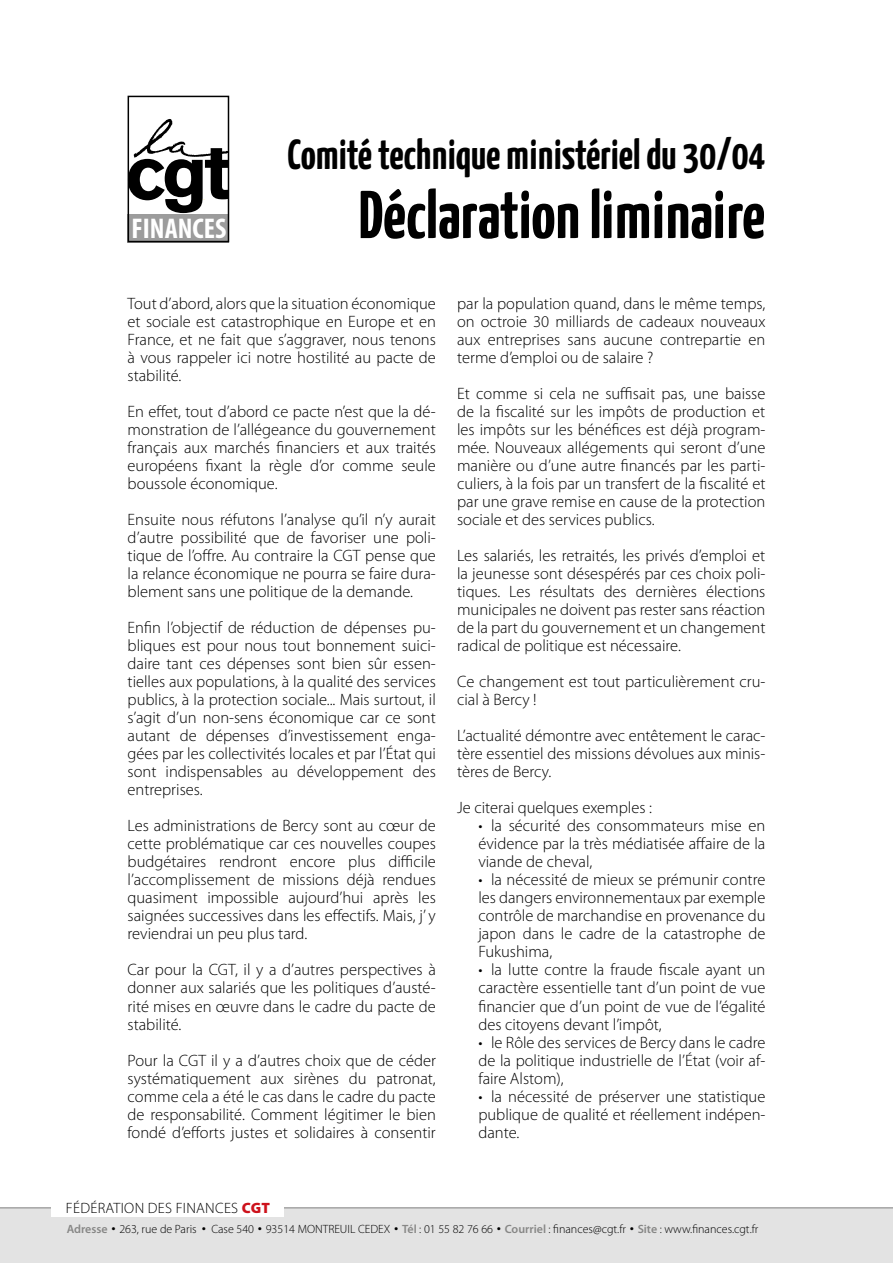
<style>
.page{position:relative;width:893px;height:1263px;background:#fff}
.page>*{position:absolute;margin:0;border:0;box-sizing:border-box;transform-origin:0 0}
.DEFAUT{font:700 67.5px "Yanone Kaffeesatz";color:#000}
.DEFAUT-2{font:700 42px "Yanone Kaffeesatz";color:#000}
.t1{font:700 condensed 28.65px "Myriad Pro";color:#fff}
.DEFAUT-3{font:300 16.5px/18px "Myriad Pro";color:#000;text-align:justify}
.DEFAUT-4{font:300 15px "Myriad Pro";letter-spacing:.02em;color:#000}
.DEFAUT-5{font:300 12px "Myriad Pro";color:#000}
.s1{font-weight:900;color:#cd121c}
.s2{font-weight:600;color:#878786}
.s3{font-family:"Arial";font-weight:400}
</style>
<div class="page">
<div style="left:128px;top:214px;width:101px;height:28px;background:#9c9c9c"></div>
<div style="left:128px;top:96px;width:101px;height:146px;border:2px solid #000"></div>
<svg style="left:128px;top:119px;width:101px;height:94px"></svg>
<div style="left:0;top:1207px;width:893px;height:56px;background:#e3e3e3"></div>
<div style="left:52px;top:1198px;width:232px;height:19px;background:#fff"></div>
<h3 class="t1" style="left:132px;top:210px;width:96px">FINANCES</h3>
<p class="DEFAUT-2" style="left:288px;top:129px;width:479px">Comité technique ministériel du 30/04</p>
<p class="DEFAUT" style="left:359px;top:173px;width:408px">Déclaration liminaire</p>
<p class="DEFAUT-3" style="left:128px;top:295px;width:310px">Tout d’abord, alors que la situation économique et sociale est catastrophique en Europe et en France, et ne fait que s’aggraver, nous tenons à vous rappeler ici notre hostilité au pacte de stabilité.</p>
<p class="DEFAUT-3" style="left:128px;top:403px;width:310px">En effet, tout d’abord ce pacte n’est que la dé&shy;monstration de l’allégeance du gouvernement français aux marchés financiers et aux traités européens fixant la règle d’or comme seule boussole économique.</p>
<p class="DEFAUT-3" style="left:128px;top:511px;width:310px">Ensuite nous réfutons l’analyse qu’il n’y aurait d’autre possibilité que de favoriser une poli&shy;tique de l’offre. Au contraire la CGT pense que la relance économique ne pourra se faire dura&shy;blement sans une politique de la demande.</p>
<p class="DEFAUT-3" style="left:128px;top:619px;width:310px">Enfin l’objectif de réduction de dépenses pu&shy;bliques est pour nous tout bonnement suici&shy;daire tant ces dépenses sont bien sûr essen&shy;tielles aux populations, à la qualité des services publics, à la protection sociale... Mais surtout, il s’agit d’un non-sens économique car ce sont autant de dépenses d’investissement enga&shy;gées par les collectivités locales et par l’État qui sont indispensables au développement des entreprises.</p>
<p class="DEFAUT-3" style="left:128px;top:817px;width:310px">Les administrations de Bercy sont au cœur de cette problématique car ces nouvelles coupes budgétaires rendront encore plus difficile l’accomplissement de missions déjà rendues quasiment impossible aujourd’hui après les saignées successives dans les effectifs. Mais, j’ y reviendrai un peu plus tard.</p>
<p class="DEFAUT-3" style="left:128px;top:961px;width:310px">Car pour la CGT, il y a d’autres perspectives à donner aux salariés que les politiques d’austé&shy;rité mises en œuvre dans le cadre du pacte de stabilité.</p>
<p class="DEFAUT-3" style="left:128px;top:1051px;width:310px">Pour la CGT il y a d’autres choix que de céder systématiquement aux sirènes du patronat, comme cela a été le cas dans le cadre du pacte de responsabilité. Comment légitimer le bien fondé d’efforts justes et solidaires à consentir</p>
<p class="DEFAUT-3" style="left:457px;top:295px;width:310px">par la population quand, dans le même temps, on octroie 30 milliards de cadeaux nouveaux aux entreprises sans aucune contrepartie en terme d’emploi ou de salaire ?</p>
<p class="DEFAUT-3" style="left:457px;top:385px;width:310px">Et comme si cela ne suffisait pas, une baisse de la fiscalité sur les impôts de production et les impôts sur les bénéfices est déjà program&shy;mée. Nouveaux allégements qui seront d’une manière ou d’une autre financés par les parti&shy;culiers, à la fois par un transfert de la fiscalité et par une grave remise en cause de la protection sociale et des services publics.</p>
<p class="DEFAUT-3" style="left:457px;top:547px;width:310px">Les salariés, les retraités, les privés d’emploi et la jeunesse sont désespérés par ces choix poli&shy;tiques. Les résultats des dernières élections municipales ne doivent pas rester sans réaction de la part du gouvernement et un changement radical de politique est nécessaire.</p>
<p class="DEFAUT-3" style="left:457px;top:673px;width:310px">Ce changement est tout particulièrement cru&shy;cial à Bercy !</p>
<p class="DEFAUT-3" style="left:457px;top:727px;width:310px">L’actualité démontre avec entêtement le carac&shy;tère essentiel des missions dévolues aux minis&shy;tères de Bercy.</p>
<p class="DEFAUT-3" style="left:457px;top:799px;width:196px">Je citerai quelques exemples :</p>
<p class="DEFAUT-3" style="left:478px;top:817px;width:289px">• la sécurité des consommateurs mise en évidence par la très médiatisée affaire de la viande de cheval,</p>
<p class="DEFAUT-3" style="left:478px;top:871px;width:289px">• la nécessité de mieux se prémunir contre les dangers environnementaux par exemple contrôle de marchandise en provenance du japon dans le cadre de la catastrophe de Fukushima,</p>
<p class="DEFAUT-3" style="left:478px;top:961px;width:289px">• la lutte contre la fraude fiscale ayant un caractère essentielle tant d’un point de vue financier que d’un point de vue de l’égalité des citoyens devant l’impôt,</p>
<p class="DEFAUT-3" style="left:478px;top:1033px;width:289px">• le Rôle des services de Bercy dans le cadre de la politique industrielle de l’État (voir af&shy;faire Alstom),</p>
<p class="DEFAUT-3" style="left:478px;top:1087px;width:289px">• la nécessité de préserver une statistique publique de qualité et réellement indépen&shy;dante.</p>
<p class="DEFAUT-4" style="left:66px;top:1199px;width:206px">FÉDÉRATION DES FINANCES <span class="s1">CGT</span></p>
<p class="DEFAUT-5" style="left:67px;top:1222px;width:693px"><span class="s2">Adresse</span> <span class="s3">•</span> 263, rue de Paris <span class="s3">•</span> Case 540 <span class="s3">•</span> 93514 MONTREUIL CEDEX <span class="s3">•</span> <span class="s2">Tél</span> : 01 55 82 76 66 <span class="s3">•</span> <span class="s2">Courriel</span> : finances@cgt.fr <span class="s3">•</span> <span class="s2">Site</span> : www.finances.cgt.fr</p>
</div>
